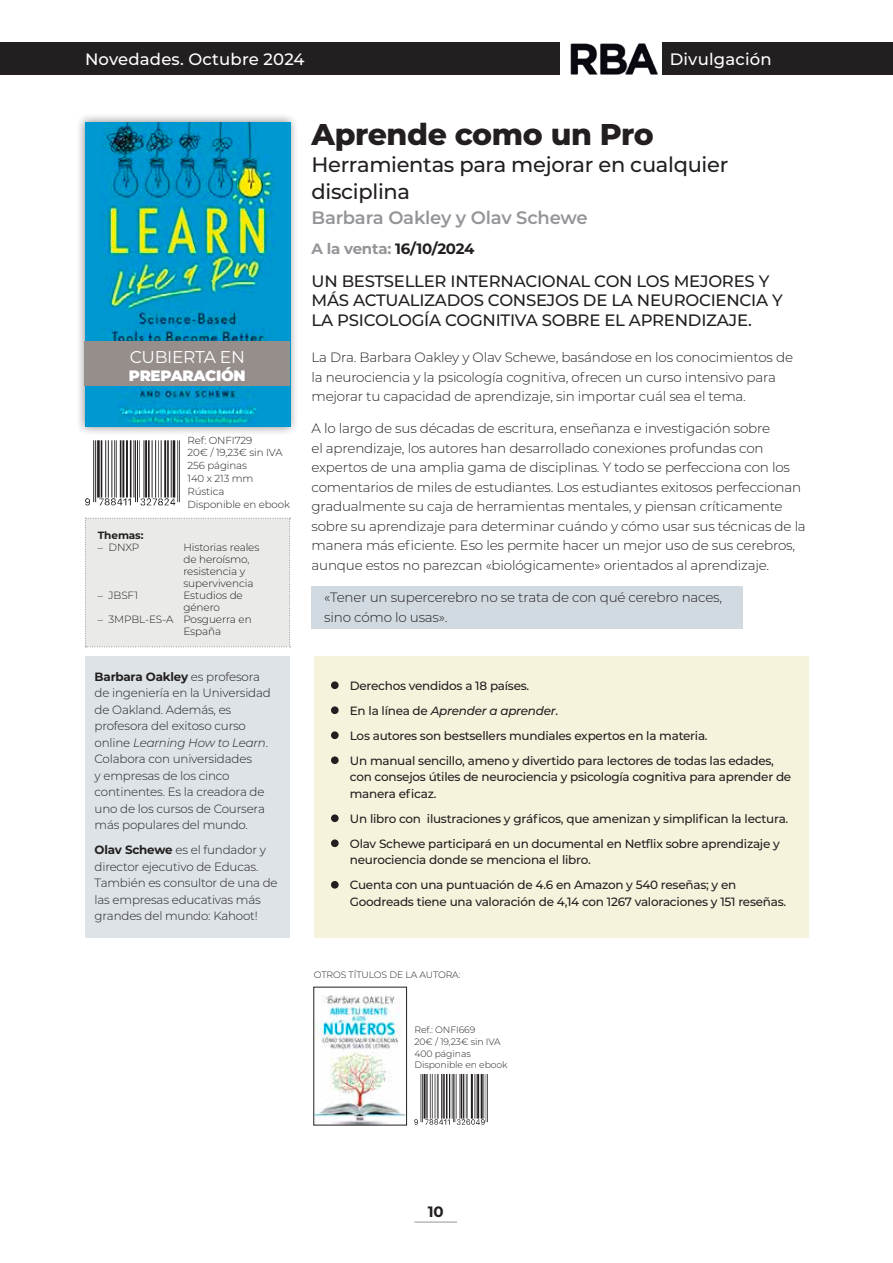
<style>
.page{position:relative;width:893px;height:1263px;background:#fff}
.page>*{position:absolute;margin:0;border:0;box-sizing:border-box;transform-origin:0 0}
.t1{font:800 30px "Montserrat";letter-spacing:-.015em;color:#231f20}
.t2{font:500 21px/27px "Montserrat";letter-spacing:-.015em;color:#231f20}
.t3{font:600 18px "Montserrat";letter-spacing:-.01em;color:#939598}
.t4{font:17.1px "Montserrat";letter-spacing:-.02em;color:#fff}
.t5{font:500 16.5px/19.5px "Montserrat";letter-spacing:-.015em;color:#231f20}
.t6{font:500 16.5px "Montserrat";letter-spacing:.01em;color:#fff}
.t7{font:900 15.15px "Montserrat";letter-spacing:-.02em;color:#fff}
.t8{font:700 15px "Montserrat";letter-spacing:-.015em;color:#231f20}
.t9{font:300 13.5px/19.5px "Montserrat";letter-spacing:-.015em;color:#231f20}
.t10{font:500 12px/25px "Montserrat";letter-spacing:-.02em;color:#231f20}
.t11{font:300 12px/16.5px "Montserrat";letter-spacing:-.015em;color:#231f20}
.t12{font:300 10.5px/12px "Montserrat";letter-spacing:-.01em;color:#231f20}
.t13{font:700 10.5px "Montserrat";letter-spacing:-.01em;color:#231f20}
.t14{font:300 10.2px/12.8px "Montserrat";letter-spacing:-.01em;color:#231f20}
.t15{font:300 9.3px/11.6px "Montserrat";letter-spacing:-.01em;color:#231f20}
.s1{font-weight:700}
.s2{font-style:italic}
.s3{color:#939598}
</style>
<div class="page">
<img style="left:570px;top:43px;width:88px;height:32px">
<div style="left:311px;top:586px;width:432px;height:42px;background:#d2dae1"></div>
<div style="left:314px;top:656px;width:495px;height:281px;background:#f6f3dd"></div>
<div style="left:85px;top:656px;width:205px;height:281px;background:#dde3e7"></div>
<div style="left:331px;top:681px;width:8px;height:8px;background:#231f20;border-radius:50%"></div>
<div style="left:331px;top:706px;width:8px;height:8px;background:#231f20;border-radius:50%"></div>
<div style="left:331px;top:731px;width:8px;height:8px;background:#231f20;border-radius:50%"></div>
<div style="left:331px;top:756px;width:8px;height:8px;background:#231f20;border-radius:50%"></div>
<div style="left:331px;top:814px;width:8px;height:8px;background:#231f20;border-radius:50%"></div>
<div style="left:331px;top:839px;width:8px;height:8px;background:#231f20;border-radius:50%"></div>
<div style="left:331px;top:881px;width:8px;height:8px;background:#231f20;border-radius:50%"></div>
<div style="left:85px;top:518px;width:206px;height:129px;background:#eaeae8"></div>
<img style="left:85px;top:440px;width:95px;height:66px">
<div style="left:76px;top:113px;width:223px;height:323px;background:#231f20;opacity:.5"></div>
<img style="left:85px;top:122px;width:205px;height:305px">
<hr style="left:414px;top:1222px;width:43px;height:1px;background:#939598">
<div style="left:0;top:42px;width:560px;height:32px;background:#231f20"></div>
<div style="left:663px;top:42px;width:230px;height:32px;background:#231f20"></div>
<div style="left:85px;top:341px;width:205px;height:45px;background:#958e8b"></div>
<img style="left:414px;top:1074px;width:74px;height:51px">
<img style="left:316px;top:995px;width:89px;height:128px">
<div style="left:314px;top:987px;width:93px;height:138px;border:1px solid #231f20"></div>
<p class="t6" style="left:85px;top:48px;width:221px">Novedades. Octubre 2024</p>
<p class="t6" style="left:670px;top:48px;width:103px">Divulgación</p>
<p class="t4" style="left:130px;top:345px;width:117px">CUBIERTA EN</p>
<p class="t7" style="left:129px;top:364px;width:118px">PREPARACIÓN</p>
<p class="t14" style="left:188px;top:433px;width:104px">Ref: ONFI729<br>20€ / 19,23€ sin IVA<br>256 páginas<br>140 x 213 mm<br>Rústica<br>Disponible en ebook</p>
<p class="t13" style="left:98px;top:528px;width:47px">Themas:</p>
<p class="t12" style="left:98px;top:541px;width:43px">– DNXP</p>
<p class="t12" style="left:183px;top:541px;width:78px">Historias reales de heroísmo, resistencia y supervivencia</p>
<p class="t12" style="left:98px;top:589px;width:42px">– JBSF1</p>
<p class="t12" style="left:183px;top:589px;width:61px">Estudios de género</p>
<p class="t12" style="left:183px;top:613px;width:70px;text-indent:-85px">– 3MPBL-ES-A Posguerra en<br>España</p>
<p class="t11" style="left:95px;top:668px;width:178px"><span class="s1">Barbara Oakley</span> es profesora de ingeniería en la Universidad de Oakland. Además, es profesora del exitoso curso online <span class="s2">Learning How to Learn</span>.<br>Colabora con universidades<br>y empresas de los cinco continentes. Es la creadora de uno de los cursos de Coursera más populares del mundo.</p>
<p class="t11" style="left:95px;top:841px;width:185px"><span class="s1">Olav Schewe</span> es el fundador y director ejecutivo de Educas.<br>También es consultor de una de las empresas educativas más grandes del mundo: Kahoot!</p>
<h1 class="t1" style="left:312px;top:112px;width:344px">Aprende como un Pro</h1>
<h2 class="t2" style="left:312px;top:150px;width:418px">Herramientas para mejorar en cualquier disciplina</h2>
<h3 class="t3" style="left:312px;top:205px;width:278px">Barbara Oakley y Olav Schewe</h3>
<p class="t8" style="left:312px;top:238px;width:165px"><span class="s3">A la venta:</span> 16/10/2024</p>
<p class="t5" style="left:312px;top:270px;width:473px">UN BESTSELLER INTERNACIONAL CON LOS MEJORES Y<br>MÁS ACTUALIZADOS CONSEJOS DE LA NEUROCIENCIA Y<br>LA PSICOLOGÍA COGNITIVA SOBRE EL APRENDIZAJE.</p>
<p class="t9" style="left:312px;top:347px;width:483px">La Dra. Barbara Oakley y Olav Schewe, basándose en los conocimientos de la neurociencia y la psicología cognitiva, ofrecen un curso intensivo para mejorar tu capacidad de aprendizaje, sin importar cuál sea el tema.</p>
<p class="t9" style="left:312px;top:418px;width:496px">A lo largo de sus décadas de escritura, enseñanza e investigación sobre<br>el aprendizaje, los autores han desarrollado conexiones profundas con expertos de una amplia gama de disciplinas. Y todo se perfecciona con los comentarios de miles de estudiantes. Los estudiantes exitosos perfeccionan gradualmente su caja de herramientas mentales, y piensan críticamente sobre su aprendizaje para determinar cuándo y cómo usar sus técnicas de la manera más eficiente. Eso les permite hacer un mejor uso de sus cerebros, aunque estos no parezcan «biológicamente» orientados al aprendizaje.</p>
<p class="t9" style="left:324px;top:587px;width:399px">«Tener un supercerebro no se trata de con qué cerebro naces, sino cómo lo usas».</p>
<p class="t10" style="left:350px;top:672px;width:426px">Derechos vendidos a 18 países.<br>En la línea de <span class="s2">Aprender a aprender</span>.<br>Los autores son bestsellers mundiales expertos en la materia.<br>Un manual sencillo, ameno y divertido para lectores de todas las edades,</p>
<p class="t10" style="left:350px;top:768px;width:443px;line-height:16.5px">con consejos útiles de neurociencia y psicología cognitiva para aprender de manera eficaz.</p>
<p class="t10" style="left:350px;top:805px;width:440px">Un libro con ilustraciones y gráficos, que amenizan y simplifican la lectura.<br>Olav Schewe participará en un documental en Netflix sobre aprendizaje y</p>
<p class="t10" style="left:350px;top:847px;width:388px">neurociencia donde se menciona el libro.<br>Cuenta con una puntuación de 4.6 en Amazon y 540 reseñas; y en</p>
<p class="t10" style="left:350px;top:888px;width:438px">Goodreads tiene una valoración de 4,14 con 1267 valoraciones y 151 reseñas.</p>
<p class="t15" style="left:314px;top:969px;width:148px">OTROS TÍTULOS DE LA AUTORA:</p>
<p class="t15" style="left:414px;top:1024px;width:95px">Ref.: ONFI669<br>20€ / 19,23€ sin IVA<br>400 páginas<br>Disponible en ebook</p>
<p class="t8" style="left:428px;top:1201px;width:17px">10</p>
</div>
